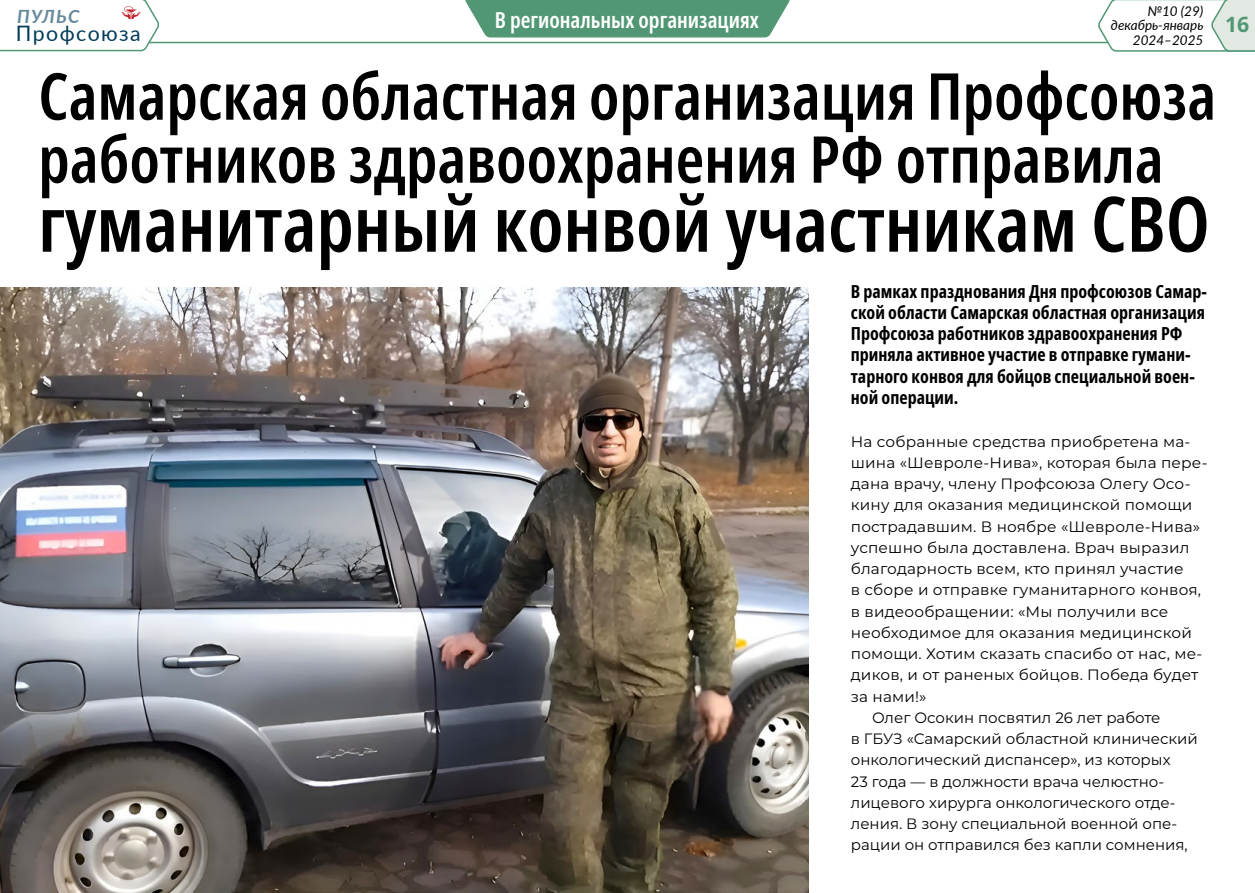
<style>
.page{position:relative;width:1255px;height:893px;background:#fff}
.page>*{position:absolute;margin:0;border:0;box-sizing:border-box;transform-origin:0 0}
.t1{font:600 extra-condensed 76.5px "Noto Sans";color:#000}
.t2{font:600 extra-condensed 64.65px/63px "Noto Sans";color:#000}
.t3{font:600 extra-condensed 22.05px "Noto Sans";color:#fff}
.t4{font:21.3px "Lato";letter-spacing:.07em;color:#003b59}
.t5{font:700 21.3px "Noto Sans";color:#519774}
.t6{font:italic 700 18.3px "Lato";letter-spacing:.07em;color:#66899b}
.t7{font:700 extra-condensed 18px/21.3px "Noto Sans";color:#000}
.t8{font:15px "Montserrat";letter-spacing:.01em;color:#000}
.t9{font:italic 13.5px/13.5px "Lato";color:#000;text-align:right}
</style>
<div class="page">
<img style="left:0;top:288px;width:808px;height:605px">
<svg style="left:161px;top:41px;width:935px;height:3px;background:#a7cab9"></svg>
<svg style="left:1096px;top:0;width:158px;height:52px"></svg>
<svg style="left:465px;top:0;width:325px;height:38px;background:#5e9f7f"></svg>
<svg style="left:0;top:0;width:161px;height:52px"></svg>
<p class="t6" style="left:17px;top:3px;width:64px">ПУЛЬС</p>
<h3 class="t4" style="left:16px;top:18px;width:126px">Профсоюза</h3>
<p class="t9" style="left:1110px;top:4px;width:94px">№10 (29) декабрь-январь</p>
<p class="t9" style="left:1132px;top:33px;width:72px">2024–2025</p>
<h3 class="t3" style="left:495px;top:4px;width:266px">В региональных организациях</h3>
<h3 class="t5" style="left:1225px;top:9px;width:26px">16</h3>
<h2 class="t2" style="left:38px;top:66px;width:1179px">Самарская областная организация Профсоюза работников здравоохранения РФ отправила</h2>
<h1 class="t1" style="left:38px;top:169px;width:1172px">гуманитарный конвой участникам СВО</h1>
<p class="t7" style="left:850px;top:281px;width:357px">В рамках празднования Дня профсоюзов Самар&shy;ской области Самарская областная организация Профсоюза работников здравоохранения РФ приняла активное участие в отправке гумани&shy;тарного конвоя для бойцов специальной воен&shy;ной операции.</p>
<p class="t8" style="left:850px;top:431px;width:341px">На собранные средства приобретена ма-</p>
<p class="t8" style="left:850px;top:452px;width:358px">шина «Шевроле-Нива», которая была пере-</p>
<p class="t8" style="left:850px;top:473px;width:341px">дана врачу, члену Профсоюза Олегу Осо-</p>
<p class="t8" style="left:850px;top:495px;width:343px">кину для оказания медицинской помощи</p>
<p class="t8" style="left:850px;top:516px;width:351px">пострадавшим. В ноябре «Шевроле-Нива»</p>
<p class="t8" style="left:850px;top:537px;width:340px">успешно была доставлена. Врач выразил</p>
<p class="t8" style="left:850px;top:558px;width:334px">благодарность всем, кто принял участие</p>
<p class="t8" style="left:850px;top:580px;width:352px">в сборе и отправке гуманитарного конвоя,</p>
<p class="t8" style="left:850px;top:601px;width:319px">в видеообращении: «Мы получили все</p>
<p class="t8" style="left:850px;top:622px;width:342px">необходимое для оказания медицинской</p>
<p class="t8" style="left:850px;top:643px;width:353px">помощи. Хотим сказать спасибо от нас, ме-</p>
<p class="t8" style="left:850px;top:665px;width:349px">диков, и от раненых бойцов. Победа будет</p>
<p class="t8" style="left:850px;top:686px;width:77px">за нами!»</p>
<p class="t8" style="left:872px;top:707px;width:290px">Олег Осокин посвятил 26 лет работе</p>
<p class="t8" style="left:850px;top:728px;width:348px">в ГБУЗ «Самарский областной клинический</p>
<p class="t8" style="left:850px;top:750px;width:321px">онкологический диспансер», из которых</p>
<p class="t8" style="left:850px;top:771px;width:315px">23 года — в должности врача челюстно-</p>
<p class="t8" style="left:850px;top:792px;width:324px">лицевого хирурга онкологического отде-</p>
<p class="t8" style="left:850px;top:813px;width:328px">ления. В зону специальной военной опе-</p>
<p class="t8" style="left:850px;top:835px;width:338px">рации он отправился без капли сомнения,</p>
</div>
